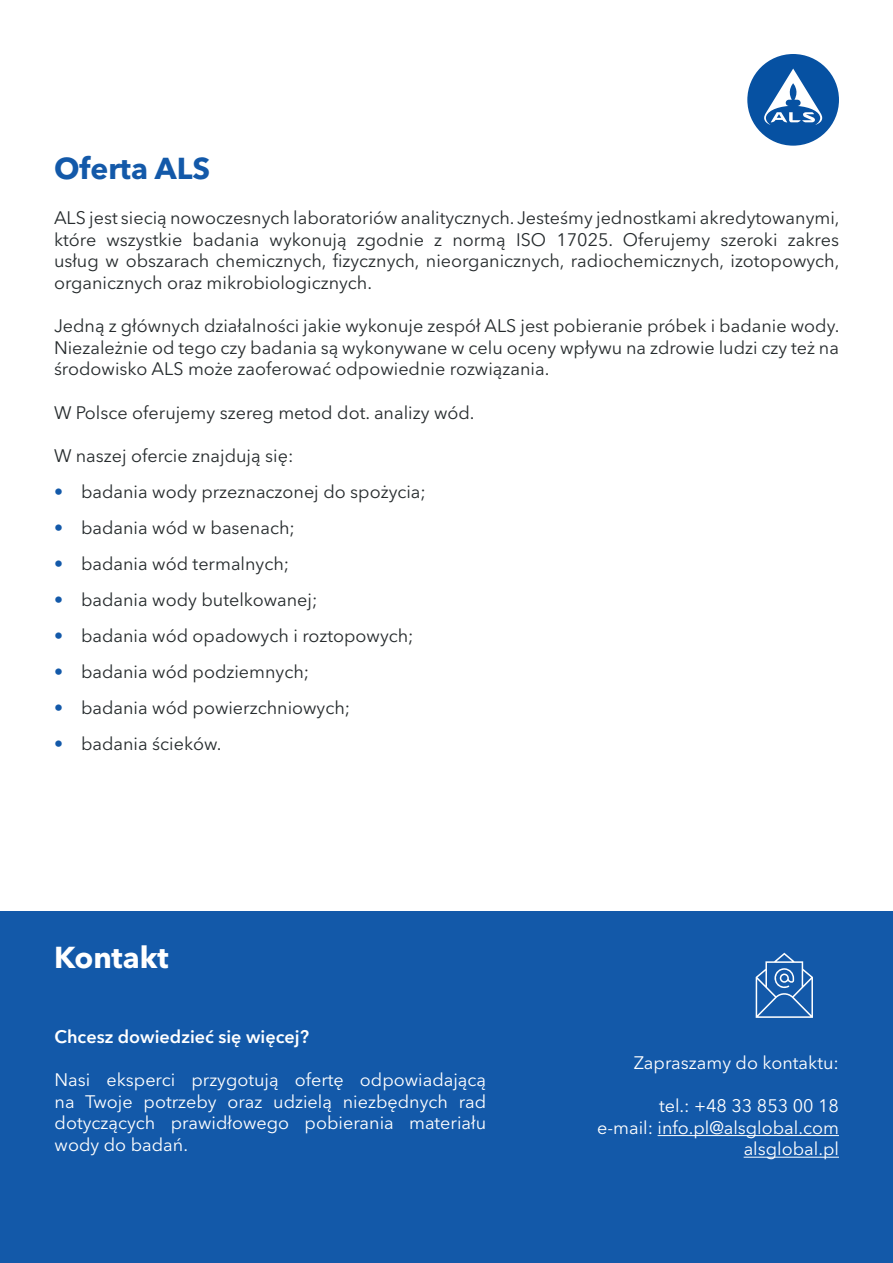
<style>
.page{position:relative;width:893px;height:1263px;background:#fff}
.page>*{position:absolute;margin:0;border:0;box-sizing:border-box;transform-origin:0 0}
.t1{font:700 30px "Avenir Next LT Pro";color:#1359a9}
.t2{font:700 30px "Avenir Next LT Pro";color:#fff}
.t3{font:18px/21.6px "Avenir Next LT Pro";color:#262b2d;text-align:justify}
.t4{font:18px/21.6px "Avenir Next LT Pro";color:#fff;text-align:justify}
.t5{font:600 18px "Avenir Next LT Pro";color:#fff}
.s1{color:#1359a9}
</style>
<div class="page">
<div style="left:747px;top:54px;width:92px;height:92px;background:#0651a2;border-radius:50%"></div>
<svg style="left:764px;top:69px;width:58px;height:56px"></svg>
<div style="left:0;top:911px;width:893px;height:352px;background:#1359a9"></div>
<hr style="left:658px;top:1135px;width:181px;height:1px;background:#fff">
<hr style="left:744px;top:1157px;width:95px;height:1px;background:#fff">
<svg style="left:756px;top:953px;width:57px;height:65px"></svg>
<p class="t1" style="left:54px;top:150px;width:158px">Oferta ALS</p>
<p class="t3" style="left:54px;top:207px;width:787px">ALS jest siecią nowoczesnych laboratoriów analitycznych. Jesteśmy jednostkami akredytowanymi, które wszystkie badania wykonują zgodnie z normą ISO 17025. Oferujemy szeroki zakres usług w obszarach chemicznych, fizycznych, nieorganicznych, radiochemicznych, izotopowych, organicznych oraz mikrobiologicznych.</p>
<p class="t3" style="left:54px;top:315px;width:787px">Jedną z głównych działalności jakie wykonuje zespół ALS jest pobieranie próbek i badanie wody.<br>Niezależnie od tego czy badania są wykonywane w celu oceny wpływu na zdrowie ludzi czy też na środowisko ALS może zaoferować odpowiednie rozwiązania.</p>
<p class="t3" style="left:54px;top:401px;width:422px">W Polsce oferujemy szereg metod dot. analizy wód.</p>
<p class="t3" style="left:54px;top:445px;width:241px">W naszej ofercie znajdują się:</p>
<p class="t3" style="left:54px;top:481px;width:373px"><span class="s1">•</span> badania wody przeznaczonej do spożycia;</p>
<p class="t3" style="left:54px;top:517px;width:242px"><span class="s1">•</span> badania wód w basenach;</p>
<p class="t3" style="left:54px;top:553px;width:237px"><span class="s1">•</span> badania wód termalnych;</p>
<p class="t3" style="left:54px;top:589px;width:265px"><span class="s1">•</span> badania wody butelkowanej;</p>
<p class="t3" style="left:54px;top:625px;width:361px"><span class="s1">•</span> badania wód opadowych i roztopowych;</p>
<p class="t3" style="left:54px;top:661px;width:257px"><span class="s1">•</span> badania wód podziemnych;</p>
<p class="t3" style="left:54px;top:697px;width:298px"><span class="s1">•</span> badania wód powierzchniowych;</p>
<p class="t3" style="left:54px;top:733px;width:169px"><span class="s1">•</span> badania ścieków.</p>
<p class="t2" style="left:54px;top:939px;width:116px">Kontakt</p>
<p class="t5" style="left:55px;top:1025px;width:256px">Chcesz dowiedzieć się więcej?</p>
<p class="t4" style="left:55px;top:1069px;width:433px">Nasi eksperci przygotują ofertę odpowiadającą na Twoje potrzeby oraz udzielą niezbędnych rad dotyczących prawidłowego pobierania materiału wody do badań.</p>
<p class="t4" style="left:634px;top:1052px;width:207px">Zapraszamy do kontaktu:</p>
<p class="t4" style="left:659px;top:1095px;width:181px">tel.: +48 33 853 00 18</p>
<p class="t4" style="left:597px;top:1117px;width:243px">e-mail: info.pl@alsglobal.com</p>
<p class="t4" style="left:744px;top:1138px;width:97px">alsglobal.pl</p>
</div>
